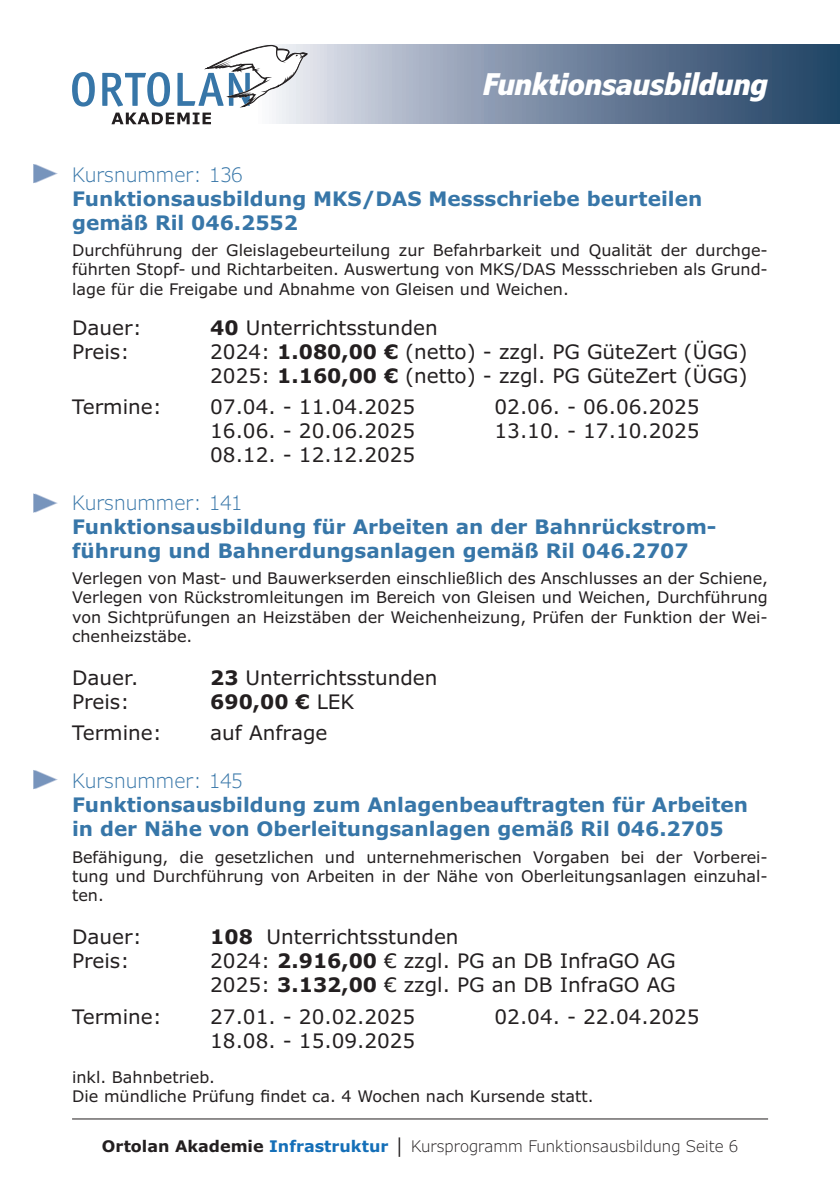
<style>
.page{position:relative;width:840px;height:1191px;background:#fff}
.page>*{position:absolute;margin:0;border:0;box-sizing:border-box;transform-origin:0 0}
.t1{font:italic 700 condensed 30px "Verdana Pro";color:#fff}
.Kursdetails{font:20px "Verdana Pro";color:#231f20}
.Kursueberschrift{font:700 20px/24px "Verdana Pro";color:#3776a8}
.Kursnummerierung{font:300 20px "Verdana Pro";color:#3776a8}
.Kursbeschreibung{font:20px "Verdana Pro";color:#231f20}
.Kursdetails-2{font:300 20px "Verdana Pro";color:#3776a8}
.Kursdetails-3{font:700 20px "Verdana Pro";color:#231f20}
.Kursbeschreibung-2{font:16px/19.2px "Verdana Pro";color:#231f20;text-align:justify}
.Kursdetails-4{font:16px "Verdana Pro";color:#231f20}
.t2{font:300 16px "Verdana Pro";color:#231f20}
.s1{font-weight:700}
.s2{font-weight:400}
.s3{font-weight:700;color:#146fb8}
</style>
<div class="page">
<svg style="left:115px;top:44px;width:724px;height:80px;background:#7d8ea6"></svg>
<svg style="left:111px;top:113px;width:100px;height:11px"></svg>
<svg style="left:72px;top:45px;width:235px;height:62px"></svg>
<hr style="left:72px;top:1118px;width:695px;height:1px;background:#231f20">
<svg style="left:33px;top:164px;width:25px;height:19px"></svg>
<svg style="left:33px;top:493px;width:25px;height:20px"></svg>
<svg style="left:33px;top:770px;width:25px;height:19px"></svg>
<h1 class="t1" style="left:483px;top:64px;width:286px">Funktionsausbildung</h1>
<p class="Kursnummerierung" style="left:72px;top:162px;width:172px">Kursnummer: 136</p>
<p class="Kursueberschrift" style="left:72px;top:187px;width:631px">Funktionsausbildung MKS/DAS Messschriebe beurteilen gemäß Ril 046.2552</p>
<p class="Kursbeschreibung-2" style="left:72px;top:241px;width:697px">Durchführung der Gleislagebeurteilung zur Befahrbarkeit und Qualität der durchge&shy;führten Stopf- und Richtarbeiten. Auswertung von MKS/DAS Messschrieben als Grund&shy;lage für die Freigabe und Abnahme von Gleisen und Weichen.</p>
<p class="Kursbeschreibung" style="left:72px;top:314px;width:71px">Dauer:</p>
<p class="Kursbeschreibung" style="left:210px;top:314px;width:229px"><span class="s1">40</span> Unterrichtsstunden</p>
<p class="Kursdetails" style="left:72px;top:338px;width:59px">Preis:</p>
<p class="Kursdetails" style="left:210px;top:338px;width:538px">2024: <span class="s1">1.080,00 €</span> (netto) - zzgl. PG GüteZert (ÜGG)</p>
<p class="Kursdetails" style="left:210px;top:362px;width:538px">2025: <span class="s1">1.160,00 €</span> (netto) - zzgl. PG GüteZert (ÜGG)</p>
<p class="Kursdetails" style="left:72px;top:394px;width:91px">Termine:</p>
<p class="Kursdetails" style="left:210px;top:394px;width:206px">07.04. - 11.04.2025</p>
<p class="Kursdetails" style="left:494px;top:394px;width:206px">02.06. - 06.06.2025</p>
<p class="Kursdetails" style="left:210px;top:418px;width:206px">16.06. - 20.06.2025</p>
<p class="Kursdetails" style="left:494px;top:418px;width:206px">13.10. - 17.10.2025</p>
<p class="Kursdetails" style="left:210px;top:442px;width:206px">08.12. - 12.12.2025</p>
<p class="Kursdetails-2" style="left:72px;top:490px;width:172px">Kursnummer: 141</p>
<p class="Kursueberschrift" style="left:72px;top:515px;width:645px">Funktionsausbildung für Arbeiten an der Bahnrückstrom&shy;führung und Bahnerdungsanlagen gemäß Ril 046.2707</p>
<p class="Kursbeschreibung-2" style="left:72px;top:569px;width:697px">Verlegen von Mast- und Bauwerkserden einschließlich des Anschlusses an der Schiene, Verlegen von Rückstromleitungen im Bereich von Gleisen und Weichen, Durchführung von Sichtprüfungen an Heizstäben der Weichenheizung, Prüfen der Funktion der Wei&shy;chenheizstäbe.</p>
<p class="Kursdetails" style="left:72px;top:665px;width:68px">Dauer.</p>
<p class="Kursdetails" style="left:210px;top:665px;width:229px"><span class="s1">23</span> Unterrichtsstunden</p>
<p class="Kursdetails" style="left:72px;top:689px;width:59px">Preis:</p>
<p class="Kursdetails-3" style="left:210px;top:689px;width:146px">690,00 € <span class="s2">LEK</span></p>
<p class="Kursdetails" style="left:72px;top:720px;width:91px">Termine:</p>
<p class="Kursdetails" style="left:210px;top:720px;width:119px">auf Anfrage</p>
<p class="Kursnummerierung" style="left:72px;top:768px;width:172px">Kursnummer: 145</p>
<p class="Kursueberschrift" style="left:72px;top:793px;width:677px">Funktionsausbildung zum Anlagenbeauftragten für Arbeiten in der Nähe von Oberleitungsanlagen gemäß Ril 046.2705</p>
<p class="Kursbeschreibung-2" style="left:72px;top:847px;width:697px">Befähigung, die gesetzlichen und unternehmerischen Vorgaben bei der Vorberei&shy;tung und Durchführung von Arbeiten in der Nähe von Oberleitungsanlagen einzuhal&shy;ten.</p>
<p class="Kursdetails" style="left:72px;top:924px;width:71px">Dauer:</p>
<p class="Kursdetails" style="left:210px;top:924px;width:250px"><span class="s1">108</span> Unterrichtsstunden</p>
<p class="Kursdetails" style="left:72px;top:948px;width:59px">Preis:</p>
<p class="Kursdetails" style="left:210px;top:948px;width:467px">2024: <span class="s1">2.916,00</span> € zzgl. PG an DB InfraGO AG</p>
<p class="Kursdetails" style="left:210px;top:972px;width:467px">2025: <span class="s1">3.132,00</span> € zzgl. PG an DB InfraGO AG</p>
<p class="Kursdetails" style="left:72px;top:1003px;width:91px">Termine:</p>
<p class="Kursdetails" style="left:210px;top:1003px;width:206px">27.01. - 20.02.2025</p>
<p class="Kursdetails" style="left:494px;top:1003px;width:206px">02.04. - 22.04.2025</p>
<p class="Kursdetails" style="left:210px;top:1027px;width:206px">18.08. - 15.09.2025</p>
<p class="Kursdetails-4" style="left:72px;top:1066px;width:144px">inkl. Bahnbetrieb.</p>
<p class="Kursdetails-4" style="left:72px;top:1086px;width:523px">Die mündliche Prüfung findet ca. 4 Wochen nach Kursende statt.</p>
<p class="t2" style="left:102px;top:1136px;width:637px"><span class="s1">Ortolan Akademie</span> <span class="s3">Infrastruktur</span> │ Kursprogramm Funktionsausbildung Seite 6</p>
</div>
